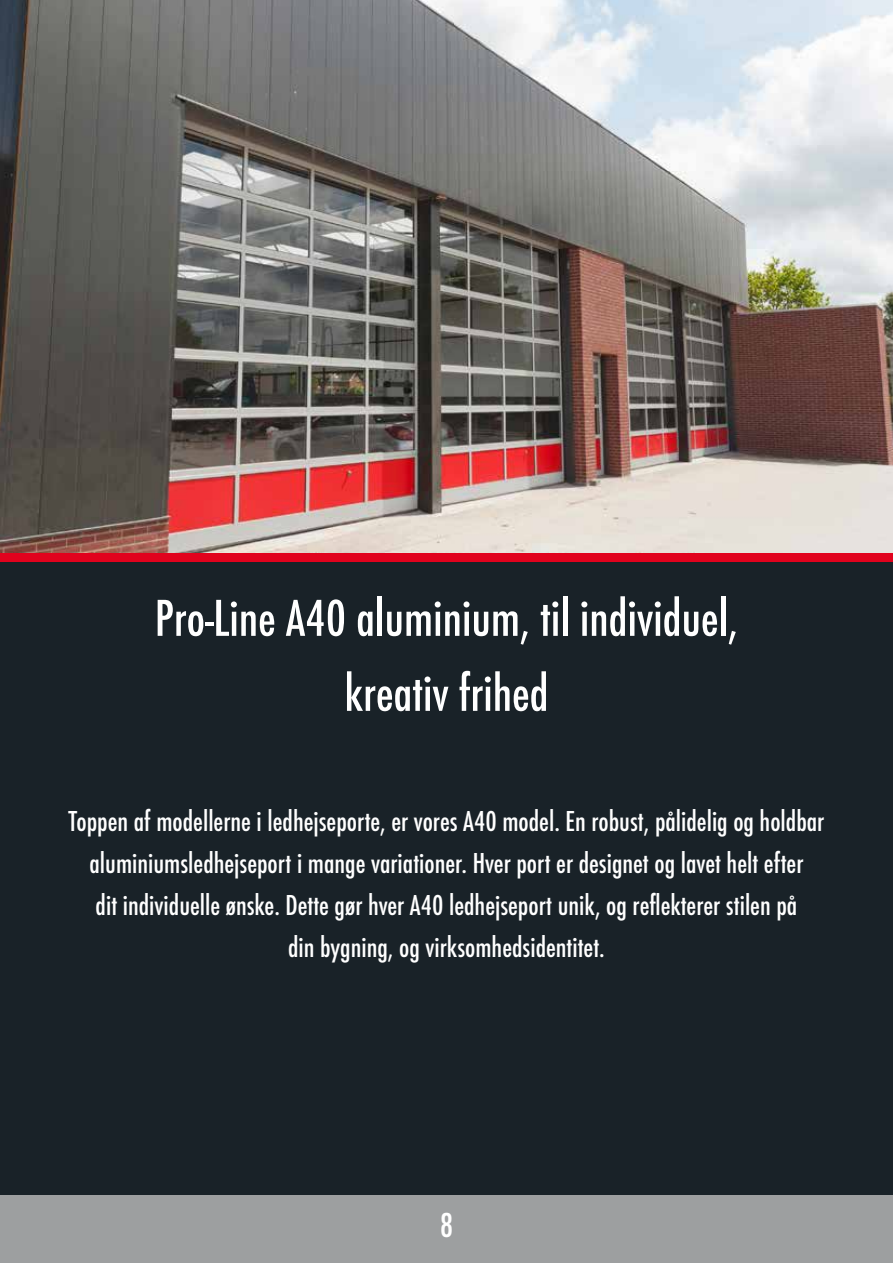
<style>
.page{position:relative;width:893px;height:1263px;background:#192228}
.page>*{position:absolute;margin:0;border:0;box-sizing:border-box;transform-origin:0 0}
.t1{font:500 54px/75px "Futura Con";color:#fff;text-align:center}
.t2{font:500 36px "Futura Con";color:#fff}
.t3{font:500 30px/42px "Futura Con";color:#fff;text-align:center}
</style>
<div class="page">
<div style="left:0;top:1195px;width:893px;height:68px;background:#9d9fa0"></div>
<div style="left:0;top:553px;width:893px;height:8px;background:#e1021d"></div>
<hr style="left:892px;top:561px;width:1px;height:634px;background:#fff">
<img style="left:0;top:0;width:893px;height:553px">
<h1 class="t1" style="left:155px;top:581px;width:585px">Pro-Line A40 aluminium, til individuel, kreativ frihed</h1>
<p class="t3" style="left:69px;top:800px;width:757px">Toppen af modellerne i ledhejseporte, er vores A40 model. En robust, pålidelig og holdbar aluminiumsledhejseport i mange variationer. Hver port er designet og lavet helt efter<br>dit individuelle ønske. Dette gør hver A40 ledhejseport unik, og reflekterer stilen på<br>din bygning, og virksomhedsidentitet.</p>
<p class="t2" style="left:440px;top:1205px;width:15px">8</p>
</div>
